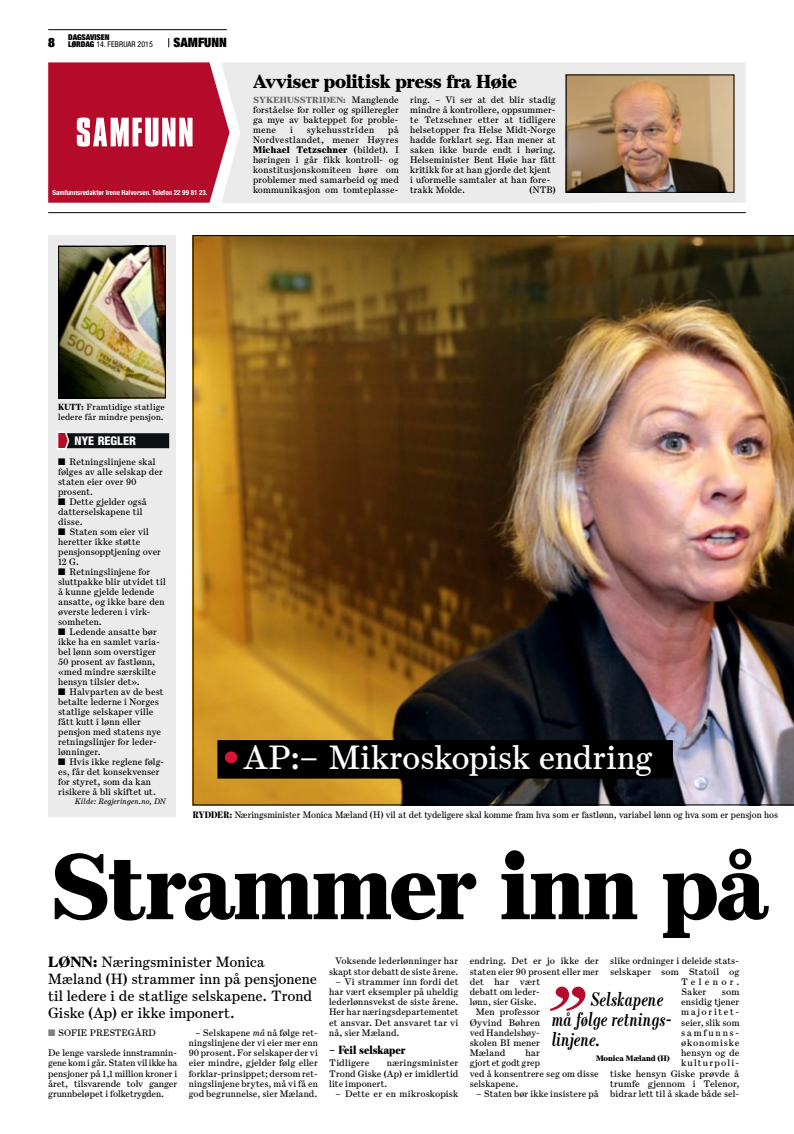
<style>
.page{position:relative;width:794px;height:1134px;background:#fff}
.page>*{position:absolute;margin:0;border:0;box-sizing:border-box;transform-origin:0 0}
.t1{font:900 94px "Escrow Text";letter-spacing:-.025em;color:#000}
.t2{font:34px "Escrow Text";letter-spacing:-.005em;color:#fff}
.t3{font:italic 600 20px/20px "Escrow Comp";letter-spacing:.005em;color:#000;scale:1.05 1}
.t4{font:900 19px "Escrow Text";letter-spacing:-.015em;color:#000}
.t5{font:15px/17px "Escrow Text";color:#000}
.t6{font:900 condensed 13px "Helvetica Neue LT Std";color:#000}
.t7{font:900 12px "Escrow Cond";color:#000}
.t8{font:800 condensed 12px "Helvetica Neue LT Std";letter-spacing:.005em;color:#fff}
.t9{font:9.5px/10px "Escrow Text";letter-spacing:.005em;color:#000}
.t10{font:9.5px "Escrow Text";letter-spacing:.04em;color:#000}
.t11{font:9.5px "Escrow Text";letter-spacing:.33em;color:#000}
.t12{font:9px/10px "Escrow Text";letter-spacing:.015em;color:#000}
.t13{font:900 9px "Escrow Text";letter-spacing:.005em;color:#666}
.t14{font:900 condensed 8px/7.2px "Helvetica Neue LT Std";color:#000}
.t15{font:italic 8px "Escrow Text";letter-spacing:.02em;color:#000}
.t16{font:900 8px "Escrow Text";letter-spacing:-.01em;color:#000}
.t17{font:700 condensed 7px "Helvetica Neue LT Std";color:#fff}
.s1{font-weight:400}
.s2{font-weight:400;font-size:9.5px;color:#000}
.s3{font-weight:900}
.s4{font-family:"Escrow Cond";font-weight:900}
.s5{font-family:"DA Faktakloss";font-weight:400;font-stretch:normal;font-size:21px;color:#b50b2b}
.s6{color:#d71634}
.s7{color:#808080}
.s8{font-style:italic}
</style>
<div class="page">
<hr style="left:48px;top:30px;width:179px;height:1px;background:#000">
<svg style="left:48px;top:62px;width:173px;height:141px;background:#bd2744"></svg>
<div style="left:221px;top:62px;width:525px;height:141px;background:#ebebeb"></div>
<img style="left:568px;top:76px;width:164px;height:115px">
<div style="left:566px;top:74px;width:168px;height:119px;border:1px solid #000"></div>
<hr style="left:48px;top:212px;width:698px;height:1px;background:#000">
<div style="left:48px;top:235px;width:128px;height:581px;background:#ebebeb"></div>
<div style="left:65px;top:433px;width:104px;height:15px;background:#0e1113"></div>
<svg style="left:57px;top:432px;width:14px;height:18px"></svg>
<img style="left:60px;top:248px;width:104px;height:148px">
<div style="left:58px;top:246px;width:108px;height:152px;border:1px solid #000"></div>
<img style="left:193px;top:235px;width:601px;height:570px">
<div style="left:218px;top:740px;width:454px;height:38px;background:#000"></div>
<svg style="left:550px;top:987px;width:35px;height:24px"></svg>
<p class="t14" style="left:68px;top:33px;width:86px">DAGSAVISEN<br>LØRDAG <span class="s1">14. FEBRUAR 2015</span></p>
<h3 class="t6" style="left:48px;top:34px;width:8px">8</h3>
<h3 class="t6" style="left:173px;top:34px;width:55px">SAMFUNN</h3>
<p class="t17" style="left:52px;top:188px;width:157px">Samfunnsredaktør Irene Halvorsen. Telefon 22 99 81 23.</p>
<h3 class="t4" style="left:253px;top:69px;width:265px">Avviser politisk press fra Høie</h3>
<p class="t13" style="left:253px;top:94px;width:147px">SYKEHUSSTRIDEN: <span class="s2">Manglende</span></p>
<p class="t9" style="left:253px;top:104px;width:147px;text-align:justify">forståelse for roller og spilleregler ga mye av bakteppet for proble&shy;mene</p>
<p class="t9" style="left:253px;top:124px;width:147px;text-align:justify;text-indent:135px">på Nordvestlandet, mener Høyres <span class="s3">Michael Tetzschner</span> (bildet). I høringen i går fikk kontroll- og konstitusjonskomiteen høre om problemer med samarbeid og med kommunikasjon om tomteplasse-</p>
<p class="t9" style="left:290px;top:124px;width:4px">i</p>
<p class="t10" style="left:307px;top:124px;width:69px">sykehusstriden</p>
<p class="t9" style="left:410px;top:94px;width:147px">ring. – Vi ser at det blir stadig mindre å kontrollere, oppsummer&shy;te Tetzschner etter at tidligere helsetopper fra Helse Midt-Norge hadde forklart seg. Han mener at saken ikke burde endt i høring.<br>Helseminister Bent Høie har fått kritikk for at han gjorde det kjent<br>i uformelle samtaler at han fore&shy;trakk Molde.</p>
<p class="t9" style="left:529px;top:184px;width:28px">(NTB)</p>
<p class="t12" style="left:58px;top:401px;width:108px"><span class="s4">KUTT:</span> Framtidige statlige ledere får mindre pensjon.</p>
<p class="t8" style="left:57px;top:433px;width:81px"><span class="s5">N</span> NYE REGLER</p>
<p class="t9" style="left:58px;top:456px;width:106px">■ Retningslinjene skal følges av alle selskap der staten eier over 90 prosent.</p>
<p class="t9" style="left:58px;top:496px;width:90px">■ Dette gjelder også datterselskapene til disse.</p>
<p class="t9" style="left:58px;top:526px;width:104px">■ Staten som eier vil heretter ikke støtte pensjonsopptjening over<br>12 G.</p>
<p class="t9" style="left:58px;top:566px;width:109px">■ Retningslinjene for sluttpakke blir utvidet til å kunne gjelde ledende ansatte, og ikke bare den øverste lederen i virk&shy;somheten.</p>
<p class="t9" style="left:58px;top:626px;width:104px">■ Ledende ansatte bør ikke ha en samlet varia&shy;bel lønn som overstiger<br>50 prosent av fastlønn, «med mindre særskilte hensyn tilsier det».</p>
<p class="t9" style="left:58px;top:686px;width:107px">■ Halvparten av de best betalte lederne i Norges statlige selskaper ville fått kutt i lønn eller pensjon med statens nye retningslinjer for leder&shy;lønninger.</p>
<p class="t9" style="left:58px;top:756px;width:108px">■ Hvis ikke reglene følg&shy;es, får det konsekvenser for styret, som da kan risikere å bli skiftet ut.</p>
<p class="t15" style="left:75px;top:797px;width:92px">Kilde: Regjeringen.no, DN</p>
<h2 class="t2" style="left:223px;top:736px;width:431px"><span class="s6">•</span>AP:– Mikroskopisk endring</h2>
<p class="t9" style="left:193px;top:809px;width:586px"><span class="s4">RYDDER:</span> Næringsminister Monica Mæland (H) vil at det tydeligere skal komme fram hva som er fastlønn, variabel lønn og hva som er pensjon hos</p>
<h1 class="t1" style="left:48px;top:829px;width:720px">Strammer inn på</h1>
<h3 class="t5" style="left:48px;top:953px;width:270px"><span class="s3">LØNN:</span> Næringsminister Monica Mæland (H) strammer inn på pensjonene til ledere i de statlige selskapene. Trond Giske (Ap) er ikke imponert.</h3>
<p class="t9" style="left:48px;top:1022px;width:131px;line-height:20.4px"><span class="s7">■</span> SOFIE PRESTEGÅRD<br>De lenge varslede innstramnin-</p>
<p class="t9" style="left:48px;top:1058px;width:131px;text-align:justify">gene kom i går. Staten vil ikke ha pensjoner på 1,1 million kroner i året, tilsvarende tolv ganger grunnbeløpet i folketrygden.</p>
<p class="t9" style="left:189px;top:1027px;width:131px;text-align:justify;text-indent:6px">– Selskapene <span class="s8">må</span> nå følge ret&shy;ningslinjene der vi eier mer enn 90 prosent. For selskaper der vi eier mindre, gjelder følg eller forklar-prinsippet; dersom ret&shy;ningslinjene brytes, må vi få en god begrunnelse, sier Mæland.</p>
<p class="t9" style="left:329px;top:956px;width:131px;text-align:right">Voksende lederlønninger har skapt stor debatt de siste årene.</p>
<p class="t9" style="left:329px;top:976px;width:131px;text-align:justify;text-indent:6px">– Vi strammer inn fordi det har vært eksempler på uheldig lederlønnsvekst de siste årene.<br>Her har næringsdepartementet et ansvar. Det ansvaret tar vi nå, sier Mæland.</p>
<p class="t7" style="left:329px;top:1043px;width:78px">– Feil selskaper</p>
<p class="t9" style="left:329px;top:1058px;width:42px">Tidligere</p>
<p class="t9" style="left:329px;top:1058px;width:131px;text-align:justify;text-indent:58px">næringsminister Trond Giske (Ap) er imidlertid lite imponert.</p>
<p class="t9" style="left:335px;top:1088px;width:125px">– Dette er en mikroskopisk</p>
<p class="t9" style="left:470px;top:956px;width:131px">endring. Det er jo ikke der</p>
<p class="t9" style="left:470px;top:966px;width:131px">staten eier 90 prosent eller mer</p>
<p class="t9" style="left:470px;top:976px;width:72px">det har vært</p>
<p class="t9" style="left:470px;top:986px;width:72px">debatt om leder-</p>
<p class="t9" style="left:470px;top:997px;width:69px">lønn, sier Giske.</p>
<p class="t9" style="left:476px;top:1007px;width:66px">Men professor</p>
<p class="t9" style="left:470px;top:1017px;width:72px">Øyvind Bøhren</p>
<p class="t9" style="left:470px;top:1027px;width:72px">ved Handelshøy-</p>
<p class="t9" style="left:470px;top:1037px;width:72px">skolen BI mener</p>
<p class="t9" style="left:470px;top:1048px;width:37px">Mæland</p>
<p class="t9" style="left:610px;top:956px;width:131px">slike ordninger i deleide stats-</p>
<p class="t9" style="left:610px;top:966px;width:131px">selskaper som Statoil og</p>
<p class="t11" style="left:681px;top:976px;width:60px">Telenor.</p>
<p class="t9" style="left:681px;top:986px;width:27px">Saker</p>
<p class="t9" style="left:610px;top:986px;width:131px;text-align:right">som<br>ensidig tjener<br>majoritet-<br>seier, slik som<br>samfunns-<br>økonomiske<br>hensyn og de<br>kulturpoli-<br>tiske hensyn Giske prøvde å trumfe gjennom i Telenor, bidrar lett til å skade både sel-</p>
<h3 class="t3" style="left:551px;top:989px;width:116px;text-indent:39px">Selskapene må følge retnings&shy;linjene.</h3>
<p class="t16" style="left:596px;top:1053px;width:75px">Monica Mæland (H)</p>
<p class="t9" style="left:470px;top:1048px;width:131px;text-indent:56px">har<br>gjort et godt grep<br>ved å konsentrere seg om disse selskapene.</p>
<p class="t9" style="left:476px;top:1088px;width:125px">– Staten bør ikke insistere på</p>
</div>
